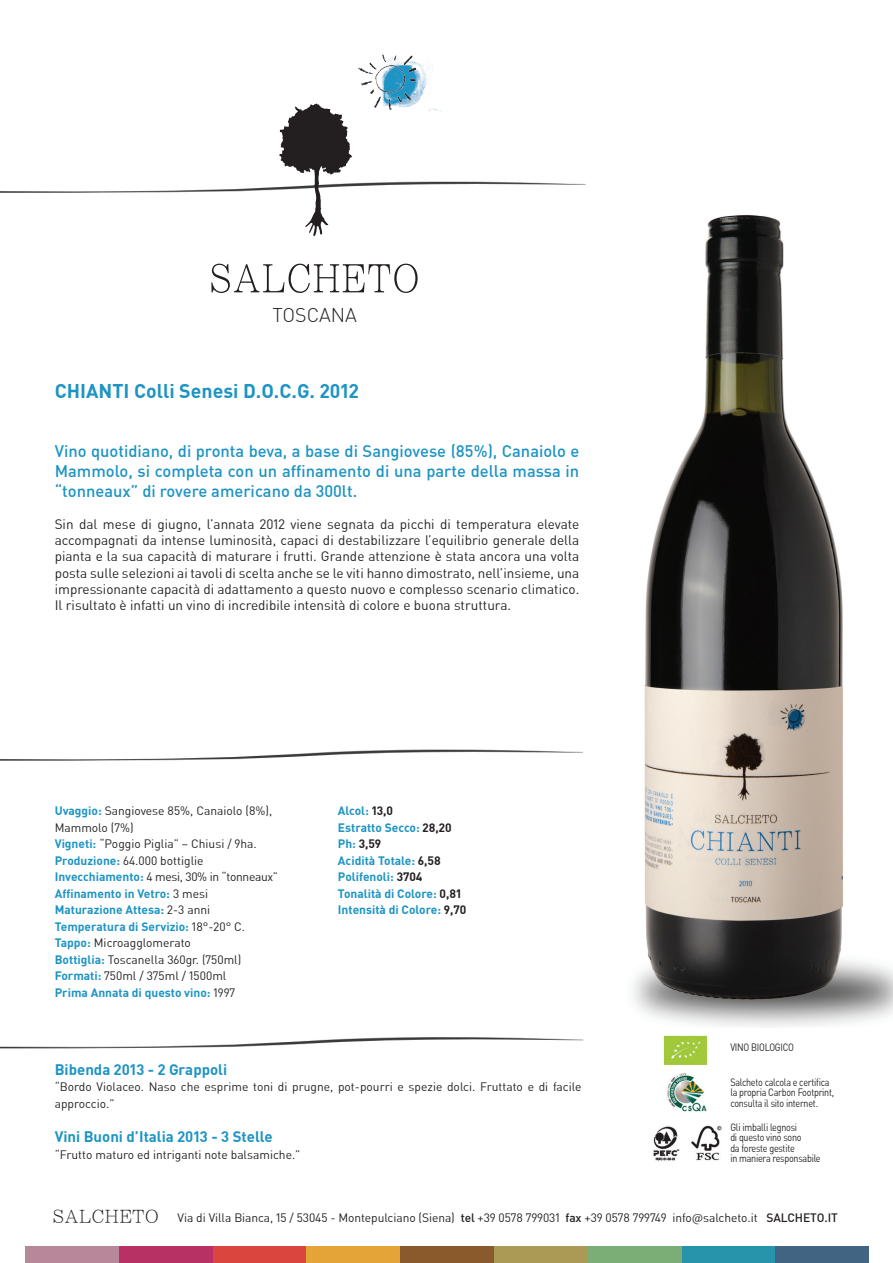
<style>
.page{position:relative;width:893px;height:1263px;background:#fff}
.page>*{position:absolute;margin:0;border:0;box-sizing:border-box;transform-origin:0 0}
.t1{font:700 19.5px "NGCDIN On Air";color:#1d94c3}
.t2{font:300 19.5px "NGCDIN On Air";color:#231f20}
.t3{font:500 16.5px/19.8px "NGCDIN On Air";color:#1d94c3;text-align:justify}
.t4{font:700 15px "NGCDIN On Air";color:#1d94c3}
.t5{font:13.5px/16.2px "NGCDIN On Air";color:#231f20;text-align:justify}
.t6{font:12px/16.5px "NGCDIN On Air";color:#231f20}
.t7{font:700 12px/16.5px "NGCDIN On Air";color:#1d94c3}
.t8{font:10.5px/10.5px "NGCDIN On Air";letter-spacing:-.025em;color:#231f20;scale:.85 1}
.s1{font-weight:700;color:#1d94c3}
.s2{color:#231f20}
.s3{font-family:"Li Song Pro";font-size:18.75px}
.s4{font-weight:500}
</style>
<div class="page">
<img style="left:633px;top:214px;width:260px;height:813px">
<img style="left:0;top:1009px;width:654px;height:40px">
<div style="left:25px;top:1246px;width:94px;height:17px;background:#b6889a"></div>
<div style="left:119px;top:1246px;width:94px;height:17px;background:#b83164"></div>
<div style="left:213px;top:1246px;width:94px;height:17px;background:#da453d"></div>
<div style="left:307px;top:1246px;width:93px;height:17px;background:#e4a438"></div>
<div style="left:400px;top:1246px;width:94px;height:17px;background:#8a5a2d"></div>
<div style="left:494px;top:1246px;width:94px;height:17px;background:#aa9a56"></div>
<div style="left:588px;top:1246px;width:94px;height:17px;background:#7bae77"></div>
<div style="left:682px;top:1246px;width:94px;height:17px;background:#2894ab"></div>
<div style="left:775px;top:1246px;width:94px;height:17px;background:#416482"></div>
<img style="left:0;top:721px;width:724px;height:57px">
<img style="left:653px;top:1073px;width:69px;height:88px">
<img style="left:0;top:181px;width:727px;height:38px">
<svg style="left:279px;top:103px;width:73px;height:133px"></svg>
<svg style="left:211px;top:264px;width:207px;height:29px"></svg>
<img style="left:342px;top:54px;width:99px;height:73px">
<img style="left:663px;top:1035px;width:44px;height:30px">
<h1 class="t2" style="left:272px;top:304px;width:86px">TOSCANA</h1>
<h1 class="t1" style="left:55px;top:380px;width:306px">CHIANTI Colli Senesi D.O.C.G. 2012</h1>
<h2 class="t3" style="left:55px;top:441px;width:526px">Vino quotidiano, di pronta beva, a base di Sangiovese (85%), Canaiolo e Mammolo, si completa con un affinamento di una parte della massa in “tonneaux” di rovere americano da 300lt.</h2>
<p class="t5" style="left:55px;top:516px;width:526px">Sin dal mese di giugno, l’annata 2012 viene segnata da picchi di temperatura elevate accompagnati da intense luminosità, capaci di destabilizzare l’equilibrio generale della pianta e la sua capacità di maturare i frutti. Grande attenzione è stata ancora una volta posta sulle selezioni ai tavoli di scelta anche se le viti hanno dimostrato, nell’insieme, una impressionante capacità di adattamento a questo nuovo e complesso scenario climatico.<br>Il risultato è infatti un vino di incredibile intensità di colore e buona struttura.</p>
<p class="t6" style="left:55px;top:803px;width:225px"><span class="s1">Uvaggio:</span> Sangiovese 85%, Canaiolo (8%),<br>Mammolo (7%)<br><span class="s1">Vigneti:</span> “Poggio Piglia” – Chiusi / 9ha.<br><span class="s1">Produzione:</span> 64.000 bottiglie<br><span class="s1">Invecchiamento:</span> 4 mesi, 30% in “tonneaux”<br><span class="s1">Affinamento in Vetro:</span> 3 mesi<br><span class="s1">Maturazione Attesa:</span> 2-3 anni<br><span class="s1">Temperatura di Servizio:</span> 18°-20° C.<br><span class="s1">Tappo:</span> Microagglomerato<br><span class="s1">Bottiglia:</span> Toscanella 360gr. (750ml)<br><span class="s1">Formati:</span> 750ml / 375ml / 1500ml<br><span class="s1">Prima Annata di questo vino:</span> 1997</p>
<p class="t7" style="left:338px;top:803px;width:130px">Alcol: <span class="s2">13,0<br></span>Estratto Secco: <span class="s2">28,20<br></span>Ph: <span class="s2">3,59<br></span>Acidità Totale: <span class="s2">6,58<br></span>Polifenoli: <span class="s2">3704<br></span>Tonalità di Colore: <span class="s2">0,81<br></span>Intensità di Colore: <span class="s2">9,70</span></p>
<p class="t4" style="left:55px;top:1061px;width:174px">Bibenda 2013 - 2 Grappoli</p>
<p class="t6" style="left:55px;top:1079px;width:528px">“Bordo Violaceo. Naso che esprime toni di prugne, pot-pourri e spezie dolci. Fruttato e di facile approccio.”</p>
<p class="t4" style="left:55px;top:1128px;width:219px">Vini Buoni d’Italia 2013 - 3 Stelle</p>
<p class="t6" style="left:55px;top:1146px;width:247px">“Frutto maturo ed intriganti note balsamiche.”</p>
<p class="t8" style="left:730px;top:1042px;width:76px">VINO BIOLOGICO</p>
<p class="t8" style="left:730px;top:1077px;width:124px">Salcheto calcola e certifica la propria Carbon Footprint, consulta il sito internet.</p>
<p class="t8" style="left:730px;top:1122px;width:108px">Gli imballi legnosi<br>di questo vino sono<br>da foreste gestite<br>in maniera responsabile</p>
<p class="t6" style="left:53px;top:1209px;width:786px"><span class="s3">SALCHETO</span> Via di Villa Bianca, 15 / 53045 - Montepulciano (Siena) <span class="s4">tel</span> +39 0578 799031 <span class="s4">fax</span> +39 0578 799749 info@salcheto.it <span class="s4">SALCHETO.IT</span></p>
</div>
